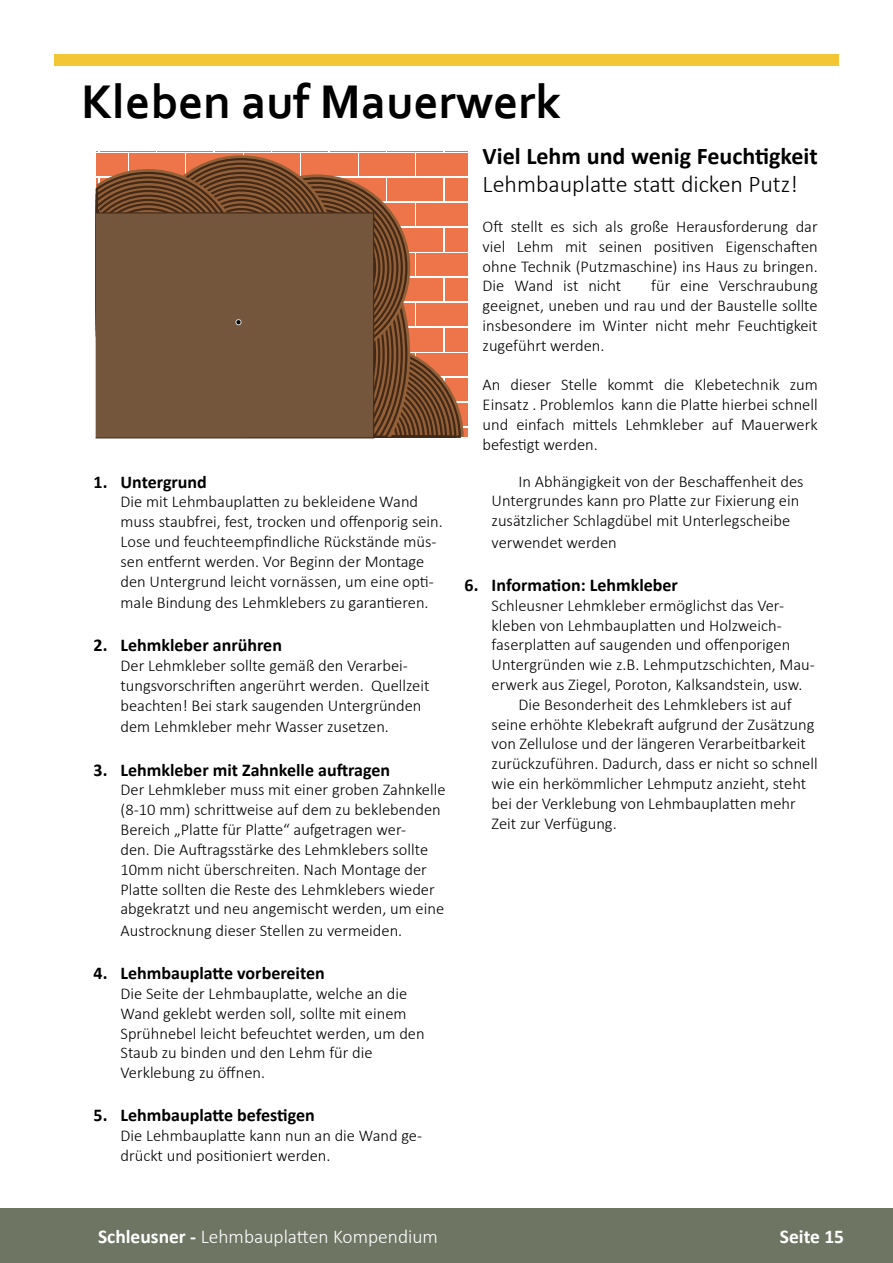
<style>
.page{position:relative;width:893px;height:1263px;background:#fff}
.page>*{position:absolute;margin:0;border:0;box-sizing:border-box;transform-origin:0 0}
.t1{font:700 49.5px "Corbel";color:#000}
.t2{font:300 24px "Calibri";color:#000}
.t3{font:700 24px "Calibri";color:#000}
.t4{font:300 19.5px "Calibri";color:#fff}
.t5{font:700 19.5px "Calibri";color:#fff}
.t6{font:700 18px "Calibri";color:#000}
.t7{font:300 16.5px/19.8px "Calibri";color:#000}
.s1{font-weight:700}
</style>
<div class="page">
<svg style="left:97px;top:151px;width:370px;height:286px;background:#e07852"></svg>
<svg style="left:95px;top:169px;width:369px;height:270px;background:#84593c"></svg>
<div style="left:54px;top:54px;width:785px;height:12px;background:#f3c636"></div>
<div style="left:0;top:1209px;width:893px;height:54px;background:#6f7563"></div>
<h1 class="t1" style="left:81px;top:70px;width:482px">Kleben auf Mauerwerk</h1>
<p class="t6" style="left:94px;top:469px;width:115px">1. Untergrund</p>
<p class="t7" style="left:121px;top:492px;width:324px">Die mit Lehmbauplatten zu bekleidene Wand muss staubfrei, fest, trocken und offenporig sein.<br>Lose und feuchteempfindliche Rückstände müs&shy;sen entfernt werden. Vor Beginn der Montage den Untergrund leicht vornässen, um eine opti-</p>
<p class="t7" style="left:121px;top:593px;width:310px">male Bindung des Lehmklebers zu garantieren.</p>
<p class="t6" style="left:94px;top:633px;width:190px">2. Lehmkleber anrühren</p>
<p class="t7" style="left:121px;top:656px;width:310px">Der Lehmkleber sollte gemäß den Verarbei&shy;tungsvorschriften angerührt werden. Quellzeit beachten! Bei stark saugenden Untergründen</p>
<p class="t7" style="left:121px;top:717px;width:270px">dem Lehmkleber mehr Wasser zusetzen.</p>
<p class="t6" style="left:94px;top:757px;width:298px">3. Lehmkleber mit Zahnkelle auftragen</p>
<p class="t7" style="left:121px;top:780px;width:326px">Der Lehmkleber muss mit einer groben Zahnkelle (8-10 mm) schrittweise auf dem zu beklebenden Bereich „Platte für Platte“ aufgetragen wer-<br>den. Die Auftragsstärke des Lehmklebers sollte 10mm nicht überschreiten. Nach Montage der Platte sollten die Reste des Lehmklebers wieder abgekratzt und neu angemischt werden, um eine</p>
<p class="t7" style="left:121px;top:920px;width:283px">Austrocknung dieser Stellen zu vermeiden.</p>
<p class="t6" style="left:94px;top:960px;width:233px">4. Lehmbauplatte vorbereiten</p>
<p class="t7" style="left:121px;top:983px;width:306px">Die Seite der Lehmbauplatte, welche an die Wand geklebt werden soll, sollte mit einem Sprühnebel leicht befeuchtet werden, um den Staub zu binden und den Lehm für die Verklebung zu öffnen.</p>
<p class="t6" style="left:94px;top:1102px;width:223px">5. Lehmbauplatte befestigen</p>
<p class="t7" style="left:121px;top:1125px;width:303px">Die Lehmbauplatte kann nun an die Wand ge&shy;drückt und positioniert werden.</p>
<h2 class="t3" style="left:483px;top:139px;width:337px">Viel Lehm und wenig Feuchtigkeit</h2>
<h2 class="t2" style="left:483px;top:170px;width:317px">Lehmbauplatte statt dicken Putz!</h2>
<p class="t7" style="left:483px;top:216px;width:337px;text-align:justify">Oft stellt es sich als große Herausforderung dar viel Lehm mit seinen positiven Eigenschaften ohne Technik (Putzmaschine) ins Haus zu bringen.<br>Die Wand ist nicht</p>
<p class="t7" style="left:483px;top:276px;width:337px;text-align:justify;text-indent:169px">für eine Verschraubung geeignet, uneben und rau und der Baustelle sollte insbesondere im Winter nicht mehr Feuchtigkeit zugeführt werden.</p>
<p class="t7" style="left:483px;top:375px;width:337px;text-align:justify">An dieser Stelle kommt die Klebetechnik zum Einsatz . Problemlos kann die Platte hierbei schnell und einfach mittels Lehmkleber auf Mauerwerk befestigt werden.</p>
<p class="t7" style="left:492px;top:471px;width:314px;text-indent:27px">In Abhängigkeit von der Beschaffenheit des<br>Untergrundes kann pro Platte zur Fixierung ein zusätzlicher Schlagdübel mit Unterlegscheibe</p>
<p class="t7" style="left:492px;top:532px;width:127px">verwendet werden</p>
<p class="t6" style="left:465px;top:572px;width:215px">6. Information: Lehmkleber</p>
<p class="t7" style="left:492px;top:595px;width:294px">Schleusner Lehmkleber ermöglichst das Ver-</p>
<p class="t7" style="left:492px;top:615px;width:292px">kleben von Lehmbauplatten und Holzweich-</p>
<p class="t7" style="left:492px;top:635px;width:300px">faserplatten auf saugenden und offenporigen</p>
<p class="t7" style="left:492px;top:655px;width:325px">Untergründen wie z.B. Lehmputzschichten, Mau-</p>
<p class="t7" style="left:492px;top:674px;width:312px">erwerk aus Ziegel, Poroton, Kalksandstein, usw.</p>
<p class="t7" style="left:519px;top:694px;width:275px">Die Besonderheit des Lehmklebers ist auf</p>
<p class="t7" style="left:492px;top:714px;width:324px">seine erhöhte Klebekraft aufgrund der Zusätzung</p>
<p class="t7" style="left:492px;top:734px;width:316px">von Zellulose und der längeren Verarbeitbarkeit</p>
<p class="t7" style="left:492px;top:754px;width:328px">zurückzuführen. Dadurch, dass er nicht so schnell</p>
<p class="t7" style="left:492px;top:773px;width:316px">wie ein herkömmlicher Lehmputz anzieht, steht</p>
<p class="t7" style="left:492px;top:793px;width:306px">bei der Verklebung von Lehmbauplatten mehr</p>
<p class="t7" style="left:492px;top:813px;width:127px">Zeit zur Verfügung.</p>
<p class="t4" style="left:98px;top:1225px;width:341px"><span class="s1">Schleusner -</span> Lehmbauplatten Kompendium</p>
<p class="t5" style="left:780px;top:1223px;width:66px">Seite 15</p>
</div>
